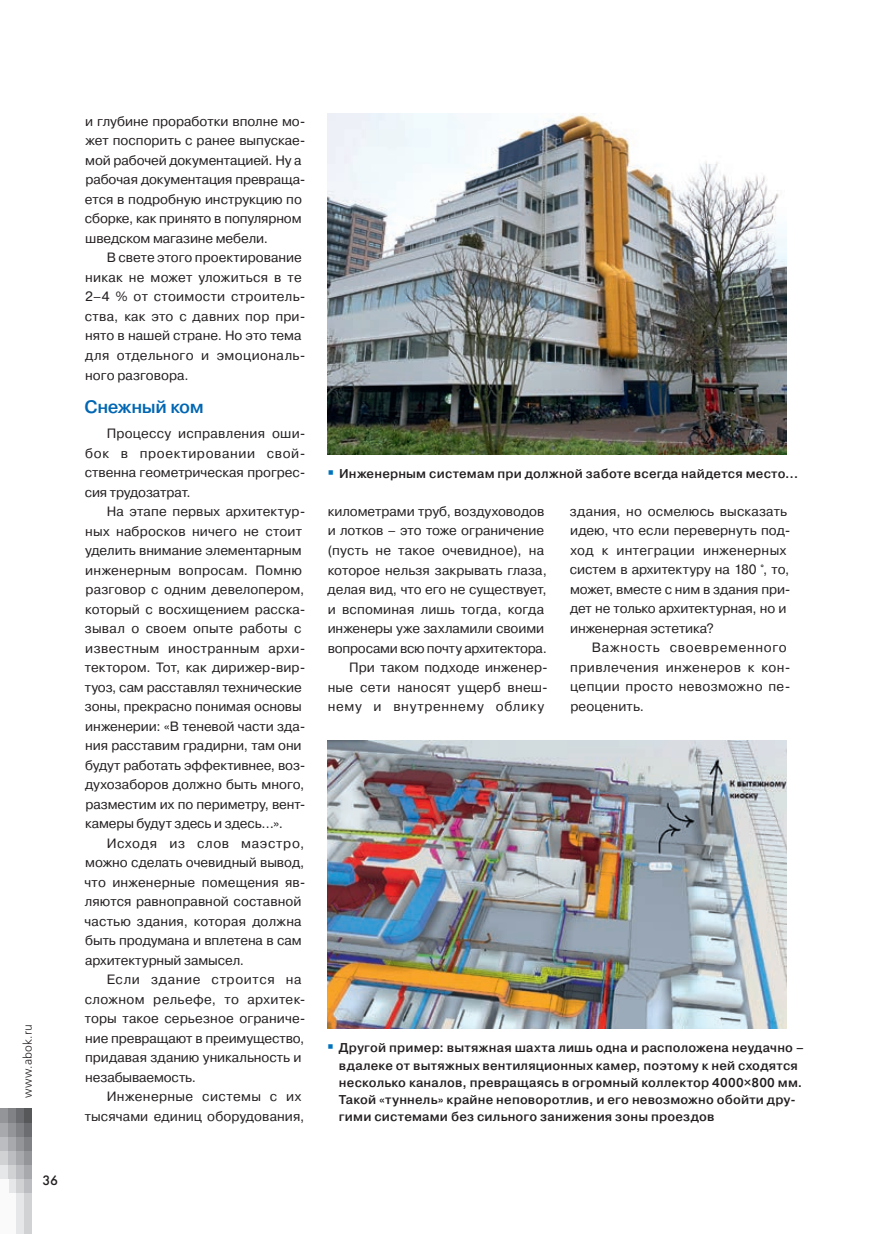
<style>
.page{position:relative;width:872px;height:1234px;background:#fff}
.page>*{position:absolute;margin:0;border:0;box-sizing:border-box;transform-origin:0 0}
.t1{font:500 18px "Pragmatica";letter-spacing:-.02em;color:#0166b3}
.t2{font:13.5px/19.5px "Pragmatica";color:#231f20}
.t3{font:13.5px/19.5px "Pragmatica";letter-spacing:.035em;color:#231f20}
.t4{font:13.5px "Futura Futuris C";color:#231f20}
.t5{font:500 12.75px/17.2px "Pragmatica";letter-spacing:.015em;color:#231f20}
.t6{font:12px "Free Set Light C";letter-spacing:.015em;color:#231f20}
</style>
<div class="page">
<div style="left:0;top:1108px;width:9px;height:14px;background:#939598"></div>
<div style="left:0;top:1122px;width:9px;height:14px;background:#a8a9ad"></div>
<div style="left:0;top:1136px;width:9px;height:14px;background:#bcbdc0"></div>
<div style="left:0;top:1150px;width:9px;height:15px;background:#d1d2d4"></div>
<div style="left:0;top:1165px;width:9px;height:14px;background:#e6e7e9"></div>
<div style="left:9px;top:1108px;width:7px;height:14px;background:#808285"></div>
<div style="left:9px;top:1122px;width:7px;height:14px;background:#939598"></div>
<div style="left:9px;top:1136px;width:7px;height:14px;background:#a8a9ad"></div>
<div style="left:9px;top:1150px;width:7px;height:15px;background:#bcbdc0"></div>
<div style="left:9px;top:1165px;width:7px;height:14px;background:#d1d2d4"></div>
<div style="left:9px;top:1179px;width:7px;height:14px;background:#e6e7e9"></div>
<div style="left:16px;top:1108px;width:8px;height:14px;background:#6c6d70"></div>
<div style="left:16px;top:1122px;width:8px;height:14px;background:#808285"></div>
<div style="left:16px;top:1136px;width:8px;height:14px;background:#939598"></div>
<div style="left:16px;top:1150px;width:8px;height:15px;background:#a8a9ad"></div>
<div style="left:16px;top:1165px;width:8px;height:14px;background:#bcbdc0"></div>
<div style="left:16px;top:1179px;width:8px;height:14px;background:#d1d2d4"></div>
<div style="left:24px;top:1108px;width:8px;height:14px;background:#57585a"></div>
<div style="left:24px;top:1122px;width:8px;height:14px;background:#6c6d70"></div>
<div style="left:24px;top:1136px;width:8px;height:14px;background:#808285"></div>
<div style="left:24px;top:1150px;width:8px;height:15px;background:#939598"></div>
<div style="left:24px;top:1165px;width:8px;height:14px;background:#a8a9ad"></div>
<div style="left:24px;top:1179px;width:8px;height:14px;background:#bcbdc0"></div>
<div style="left:0;top:1179px;width:9px;height:54px;background:#fafafa"></div>
<div style="left:9px;top:1193px;width:7px;height:40px;background:#fafafa"></div>
<div style="left:16px;top:1193px;width:8px;height:40px;background:#e6e7e9"></div>
<div style="left:24px;top:1193px;width:8px;height:40px;background:#d1d2d4"></div>
<img style="left:327px;top:114px;width:460px;height:340px">
<img style="left:327px;top:740px;width:460px;height:288px">
<p class="t6" style="left:21px;top:1097px;width:75px;rotate:-90deg">www.abok.ru</p>
<p class="t4" style="left:43px;top:1171px;width:17px">36</p>
<p class="t2" style="left:85px;top:112px;width:222px">и глубине проработки вполне мо&shy;жет поспорить с ранее выпускае&shy;мой рабочей документацией. Ну а рабочая документация превраща&shy;ется в подробную инструкцию по сборке, как принято в популярном шведском магазине мебели.</p>
<p class="t2" style="left:85px;top:248px;width:222px;text-indent:22px">В свете этого проектирование никак не может уложиться в те<br>2–4 % от стоимости строитель&shy;ства, как это с давних пор при&shy;нято в нашей стране. Но это тема для отдельного и эмоциональ&shy;ного разговора.</p>
<h1 class="t1" style="left:85px;top:395px;width:121px">Снежный ком</h1>
<p class="t2" style="left:85px;top:424px;width:222px;text-align:justify;text-indent:22px">Процессу исправления оши&shy;бок в проектировании свой&shy;ственна геометрическая прогрес&shy;сия трудозатрат.</p>
<p class="t2" style="left:85px;top:502px;width:222px;text-indent:22px">На этапе первых архитектур&shy;ных набросков ничего не стоит уделить внимание элементарным инженерным вопросам. Помню разговор с одним девелопером, который с восхищением расска&shy;зывал о своем опыте работы с известным иностранным архи&shy;тектором. Тот, как дирижер-вир&shy;туоз, сам расставлял технические зоны, прекрасно понимая основы инженерии: «В теневой части зда&shy;ния расставим градирни, там они будут работать эффективнее, воз&shy;духозаборов должно быть много, разместим их по периметру, вент&shy;камеры будут здесь и здесь…».</p>
<p class="t2" style="left:85px;top:833px;width:222px;text-indent:22px">Исходя из слов маэстро, можно сделать очевидный вывод, что инженерные помещения яв&shy;ляются равноправной составной частью здания, которая должна быть продумана и вплетена в сам архитектурный замысел.</p>
<p class="t2" style="left:85px;top:970px;width:222px;text-indent:22px">Если здание строится на сложном рельефе, то архитек&shy;торы такое серьезное ограниче&shy;ние превращают в преимущество, придавая зданию уникальность и незабываемость.</p>
<p class="t2" style="left:85px;top:1087px;width:221px;text-align:right">Инженерные системы с их тысячами единиц оборудования,</p>
<p class="t5" style="left:339px;top:465px;width:461px">Инженерным системам при должной заботе всегда найдется место…</p>
<p class="t2" style="left:327px;top:501px;width:222px;text-align:right">километрами труб, воздуховодов и лотков – это тоже ограничение (пусть не такое очевидное), на которое нельзя закрывать глаза, делая вид, что его не существует, и вспоминая лишь тогда, когда инженеры уже захламили своими вопросами всю почту архитектора.<br>При таком подходе инженер&shy;ные сети наносят ущерб внеш&shy;нему и внутреннему облику</p>
<p class="t2" style="left:570px;top:501px;width:222px">здания, но осмелюсь высказать идею, что если перевернуть под&shy;ход к интеграции инженерных систем в архитектуру на 180 °, то, может, вместе с ним в здания при&shy;дет не только архитектурная, но и инженерная эстетика?</p>
<p class="t3" style="left:570px;top:638px;width:222px;text-indent:21px">Важность своевременного привлечения инженеров к кон&shy;цепции просто невозможно пе&shy;реоценить.</p>
<p class="t5" style="left:339px;top:1038px;width:466px">Другой пример: вытяжная шахта лишь одна и расположена неудачно – вдалеке от вытяжных вентиляционных камер, поэтому к ней сходятся несколько каналов, превращаясь в огромный коллектор 4000×800 мм.<br>Такой «туннель» крайне неповоротлив, и его невозможно обойти дру&shy;гими системами без сильного занижения зоны проездов</p>
</div>
